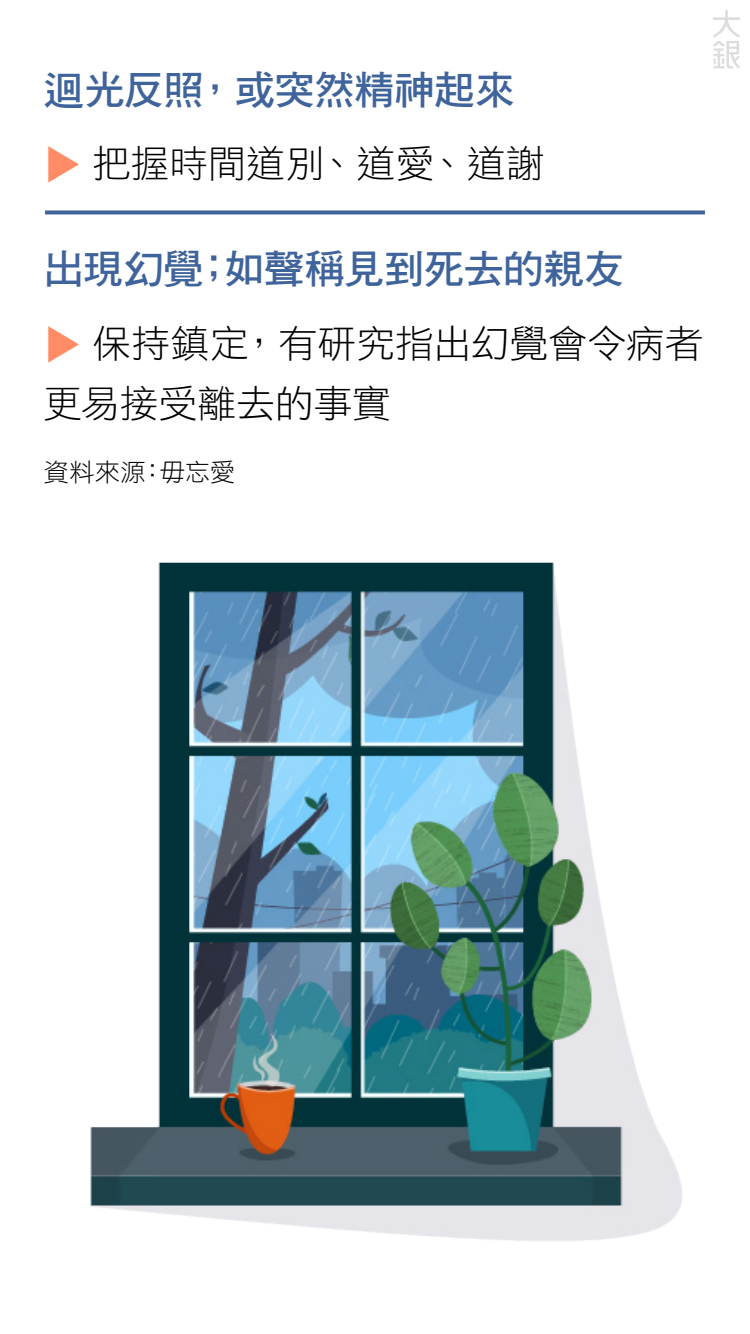
<style>
.page{position:relative;width:750px;height:1334px;background:#fff}
.page>*{position:absolute;margin:0;border:0;box-sizing:border-box;transform-origin:0 0}
.BODY_TEXT{font:40px "DF Hei Std W7";letter-spacing:-.025em;color:#3f639b}
.BODY_TEXT-2{font:40px "DF Hei Std W7";color:#ff8c64}
.BODY_TEXT-3{font:38px/60px "DF Hei Std W3";color:#000}
.BODY_TEXT-4{font:25px "DF Hei Std W3";letter-spacing:-.01em;color:#000}
</style>
<div class="page">
<svg style="left:713px;top:10px;width:27px;height:58px"></svg>
<svg style="left:45px;top:210px;width:660px;height:4px;background:#5574a6"></svg>
<img style="left:90px;top:562px;width:593px;height:679px">
<p class="BODY_TEXT" style="left:44px;top:68px;width:474px">迴光反照，或突然精神起來</p>
<p class="BODY_TEXT-2" style="left:85px;top:144px;width:42px;rotate:90deg">▲</p>
<p class="BODY_TEXT-3" style="left:92px;top:133px;width:454px">把握時間道別、道愛、道謝</p>
<p class="BODY_TEXT" style="left:44px;top:247px;width:583px">出現幻覺；如聲稱見到死去的親友</p>
<p class="BODY_TEXT-2" style="left:85px;top:324px;width:42px;rotate:90deg">▲</p>
<p class="BODY_TEXT-3" style="left:44px;top:312px;width:662px;text-indent:49px">保持鎮定，有研究指出幻覺會令病者更易接受離去的事實</p>
<p class="BODY_TEXT-4" style="left:44px;top:458px;width:193px">資料來源：毋忘愛</p>
</div>
